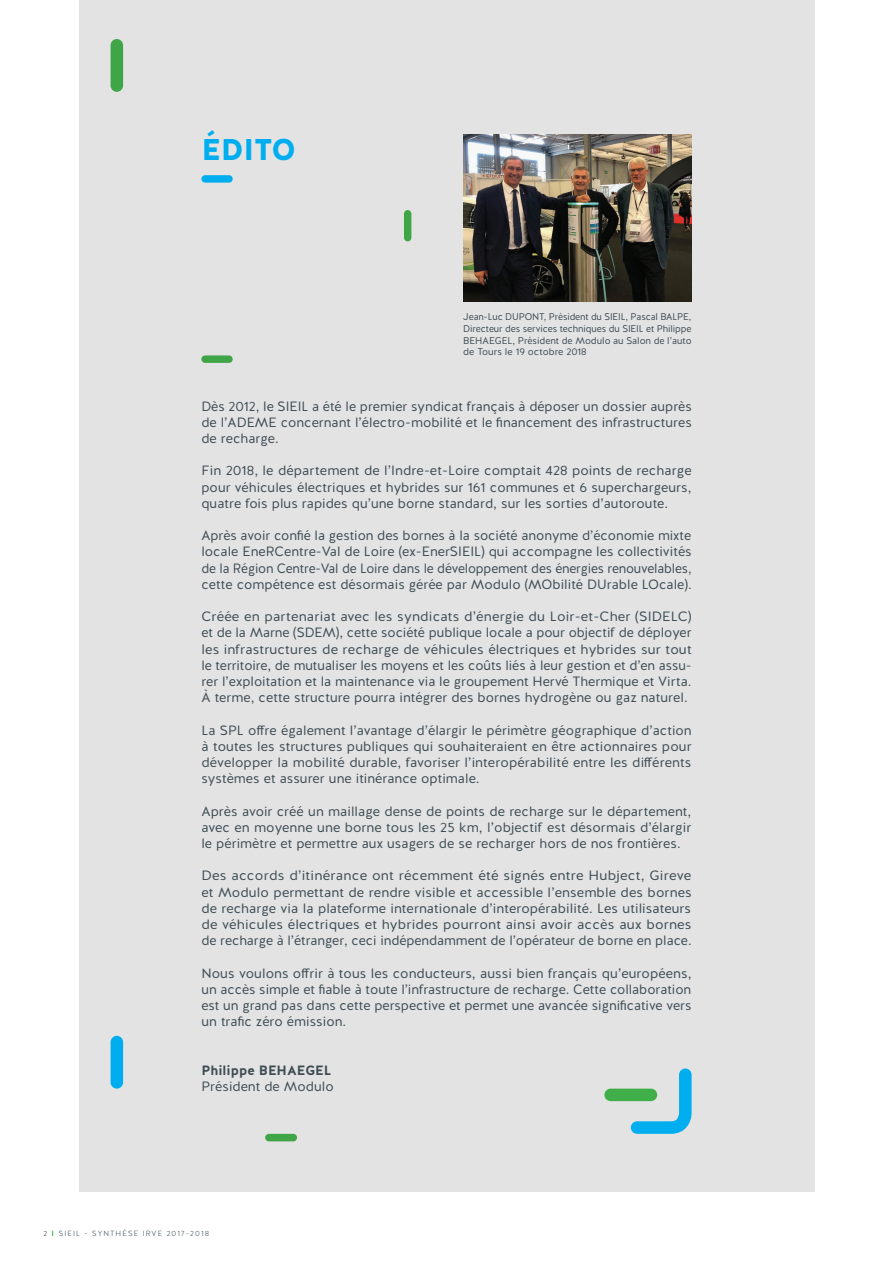
<style>
.page{position:relative;width:893px;height:1263px;background:#fff}
.page>*{position:absolute;margin:0;border:0;box-sizing:border-box;transform-origin:0 0}
.t1{font:900 30px "Halis R";color:#00aeef}
.t2{font:13.5px/16.2px "Halis R";color:#3e4d53;text-align:justify}
.t3{font:13.5px/16.2px "Halis R";color:#3e4d53;text-align:justify;scale:1.04 1}
.t4{font:700 13.5px "Halis R";color:#3e4d53}
.t5{font:9.75px/11.7px "Halis R";letter-spacing:-.005em;color:#3e4d53;text-align:justify;scale:.96 1}
.t6{font:300 7.5px "Halis R";letter-spacing:.15em;color:#3e4d53}
.s1{font-weight:700;color:#40ae49}
</style>
<div class="page">
<div style="left:79px;top:0;width:735px;height:1191px;background:#e3e3e4"></div>
<img style="left:463px;top:135px;width:229px;height:166px">
<div style="left:111px;top:1036px;width:12px;height:52px;background:#00aeef;border-radius:6px"></div>
<div style="left:111px;top:39px;width:12px;height:53px;background:#3fa547;border-radius:6px"></div>
<div style="left:265px;top:1134px;width:32px;height:7px;background:#3fa547;border-radius:4px"></div>
<div style="left:201px;top:355px;width:32px;height:8px;background:#3fa547;border-radius:4px"></div>
<div style="left:201px;top:175px;width:32px;height:8px;background:#00aeef;border-radius:4px"></div>
<div style="left:404px;top:210px;width:7px;height:31px;background:#3fa547;border-radius:4px"></div>
<svg style="left:631px;top:1068px;width:61px;height:66px"></svg>
<div style="left:604px;top:1088px;width:53px;height:13px;background:#40ae49;border-radius:6px"></div>
<h1 class="t1" style="left:201px;top:130px;width:96px">ÉDITO</h1>
<p class="t5" style="left:463px;top:311px;width:239px">Jean-Luc DUPONT, Président du SIEIL, Pascal BALPE, Directeur des services techniques du SIEIL et Philippe BEHAEGEL, Président de Modulo au Salon de l’auto de Tours le 19 octobre 2018</p>
<p class="t2" style="left:201px;top:398px;width:492px">Dès 2012, le SIEIL a été le premier syndicat français à déposer un dossier auprès de l’ADEME concernant l’électro-mobilité et le financement des infrastructures de recharge.</p>
<p class="t2" style="left:201px;top:463px;width:492px">Fin 2018, le département de l’Indre-et-Loire comptait 428 points de recharge pour véhicules électriques et hybrides sur 161 communes et 6 superchargeurs, quatre fois plus rapides qu’une borne standard, sur les sorties d’autoroute.</p>
<p class="t2" style="left:201px;top:528px;width:492px">Après avoir confié la gestion des bornes à la société anonyme d’économie mixte locale EneRCentre-Val de Loire (ex-EnerSIEIL) qui accompagne les collectivités de la Région Centre-Val de Loire dans le développement des énergies renouvelables, cette compétence est désormais gérée par Modulo (MObilité DUrable LOcale).</p>
<p class="t2" style="left:201px;top:609px;width:492px">Créée en partenariat avec les syndicats d’énergie du Loir-et-Cher (SIDELC) et de la Marne (SDEM), cette société publique locale a pour objectif de déployer les infrastructures de recharge de véhicules électriques et hybrides sur tout le territoire, de mutualiser les moyens et les coûts liés à leur gestion et d’en assu&shy;rer l’exploitation et la maintenance via le groupement Hervé Thermique et Virta.<br>À terme, cette structure pourra intégrer des bornes hydrogène ou gaz naturel.</p>
<p class="t2" style="left:201px;top:722px;width:492px">La SPL offre également l’avantage d’élargir le périmètre géographique d’action à toutes les structures publiques qui souhaiteraient en être actionnaires pour développer la mobilité durable, favoriser l’interopérabilité entre les différents systèmes et assurer une itinérance optimale.</p>
<p class="t2" style="left:201px;top:803px;width:491px">Après avoir créé un maillage dense de points de recharge sur le département, avec en moyenne une borne tous les 25 km, l’objectif est désormais d’élargir le périmètre et permettre aux usagers de se recharger hors de nos frontières.</p>
<p class="t3" style="left:201px;top:868px;width:473px">Des accords d’itinérance ont récemment été signés entre Hubject, Gireve et Modulo permettant de rendre visible et accessible l’ensemble des bornes de recharge via la plateforme internationale d’interopérabilité. Les utilisateurs de véhicules électriques et hybrides pourront ainsi avoir accès aux bornes de recharge à l’étranger, ceci indépendamment de l’opérateur de borne en place.</p>
<p class="t2" style="left:201px;top:965px;width:492px">Nous voulons offrir à tous les conducteurs, aussi bien français qu’européens, un accès simple et fiable à toute l’infrastructure de recharge. Cette collaboration est un grand pas dans cette perspective et permet une avancée significative vers un trafic zéro émission.</p>
<p class="t4" style="left:201px;top:1061px;width:132px">Philippe BEHAEGEL</p>
<p class="t2" style="left:201px;top:1078px;width:134px">Président de Modulo</p>
<p class="t6" style="left:43px;top:1229px;width:167px">2 <span class="s1">I</span> SIEIL - SYNTHÈSE IRVE 2017-2018</p>
</div>
